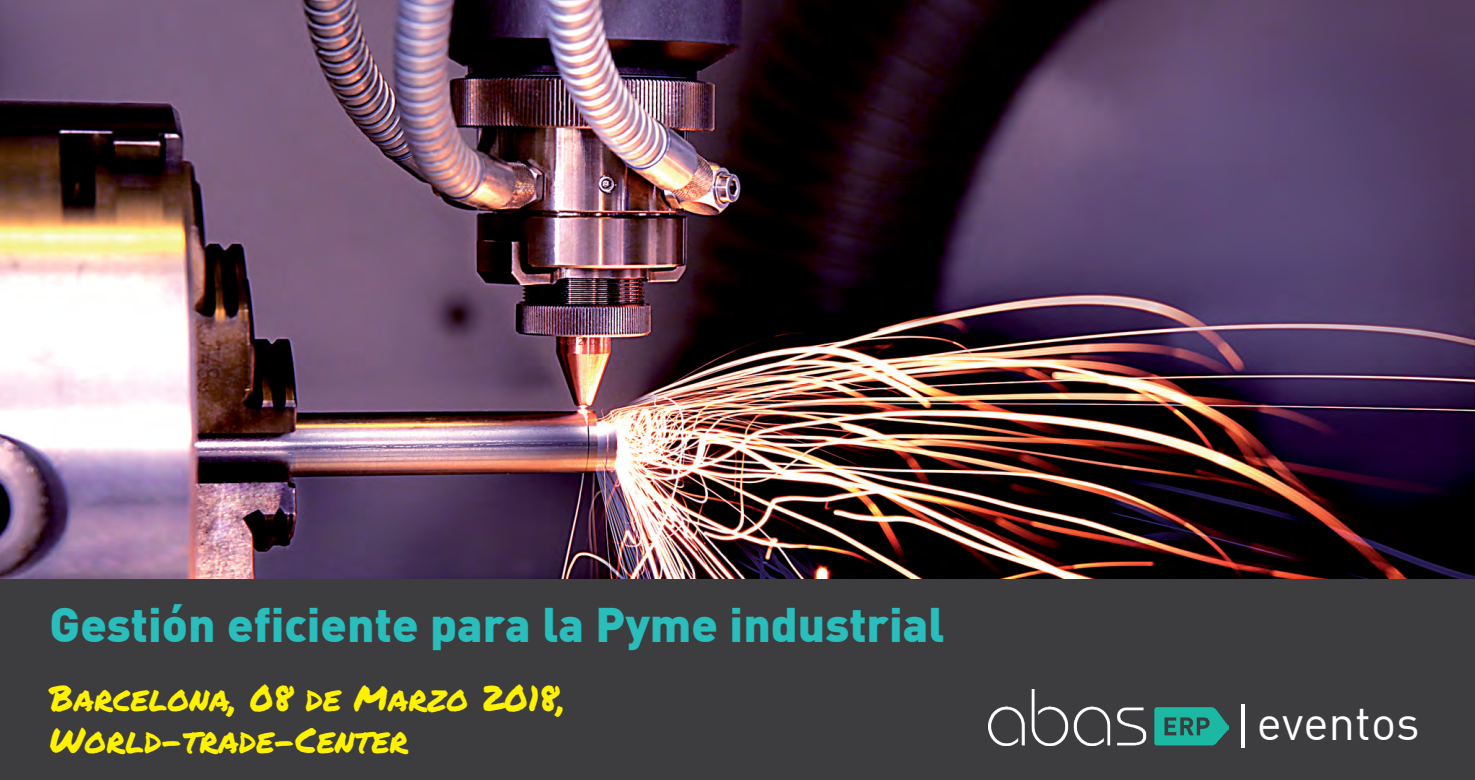
<style>
.page{position:relative;width:1475px;height:780px;background:#fff}
.page>*{position:absolute;margin:0;border:0;box-sizing:border-box;transform-origin:0 0}
.t1{font:900 47.5px "DIN";color:#29bdbc}
.t2{font:47.5px "DIN";color:#fff}
.t3{font:35px/42px "Permanent Marker";color:#fff200}
.s1{font-size:50px}
</style>
<div class="page">
<div style="left:0;top:578px;width:1474px;height:202px;background:#3d3c3e"></div>
<img style="left:988px;top:689px;width:239px;height:56px">
<img style="left:0;top:0;width:1474px;height:578px">
<h1 class="t1" style="left:50px;top:593px;width:896px">Gestión eficiente para la Pyme industrial</h1>
<p class="t3" style="left:50px;top:675px;width:517px">Barcelona, 08 de Marzo 2018,<br>World-trade-Center</p>
<h1 class="t2" style="left:1234px;top:693px;width:186px"><span class="s1">|</span>eventos</h1>
</div>
